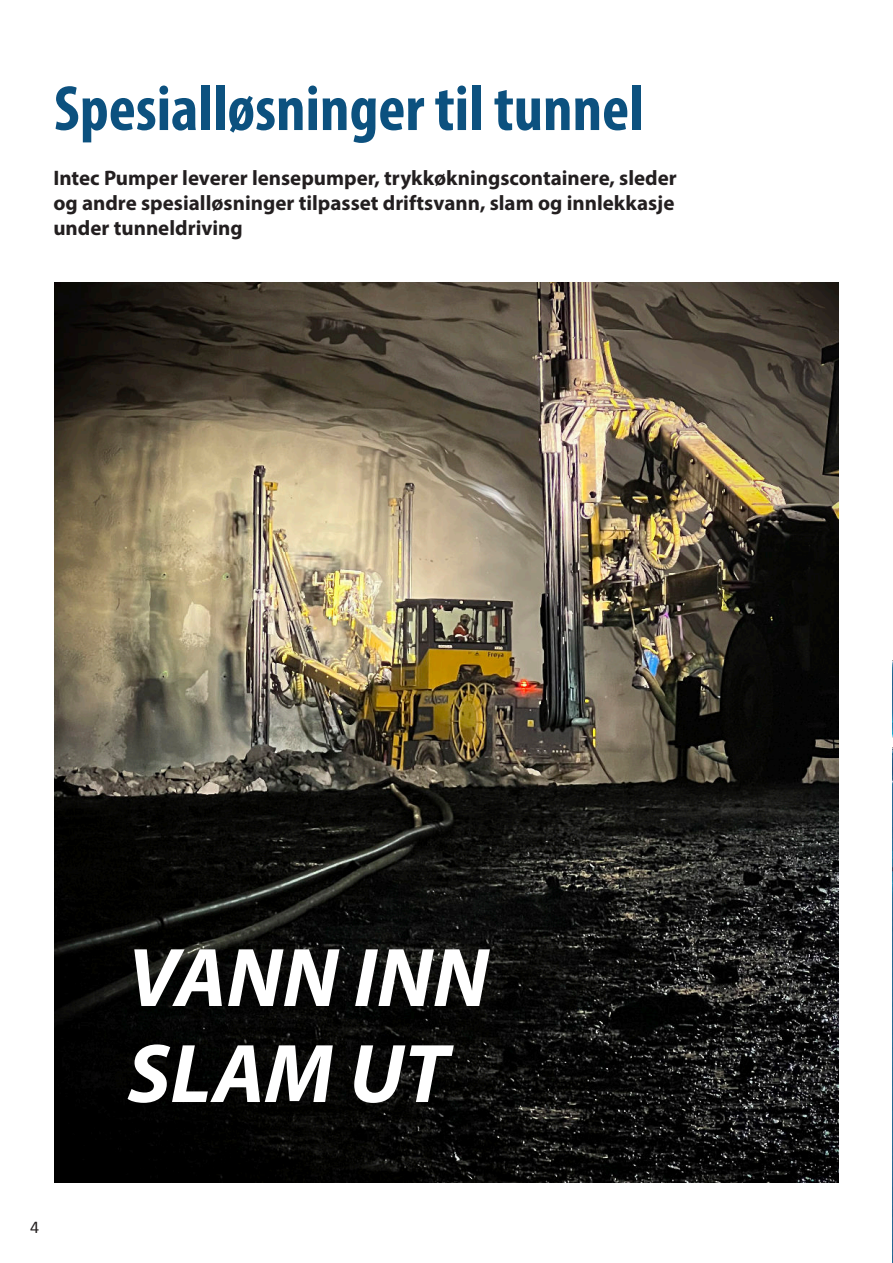
<style>
.page{position:relative;width:893px;height:1263px;background:#fff}
.page>*{position:absolute;margin:0;border:0;box-sizing:border-box;transform-origin:0 0}
.t1{font:italic 700 84px/96px "Myriad Pro";color:#fff}
.t2{font:700 condensed 64.5px "Myriad Pro";color:#0c517f}
.t3{font:700 21px/25.2px "Myriad Pro";color:#231f20;text-align:justify}
.t4{font:18px "Calibri";color:#231f20}
</style>
<div class="page">
<img style="left:54px;top:283px;width:785px;height:899px">
<img style="left:892px;top:660px;width:1px;height:603px">
<h2 class="t2" style="left:54px;top:85px;width:591px">Spesialløsninger til tunnel</h2>
<p class="t3" style="left:53px;top:165px;width:625px">Intec Pumper leverer lensepumper, trykkøkningscontainere, sleder og andre spesialløsninger tilpasset driftsvann, slam og innlekkasje under tunneldriving</p>
<p class="t4" style="left:30px;top:1221px;width:11px">4</p>
<h1 class="t1" style="left:128px;top:936px;width:363px">VANN INN<br>SLAM UT</h1>
</div>
